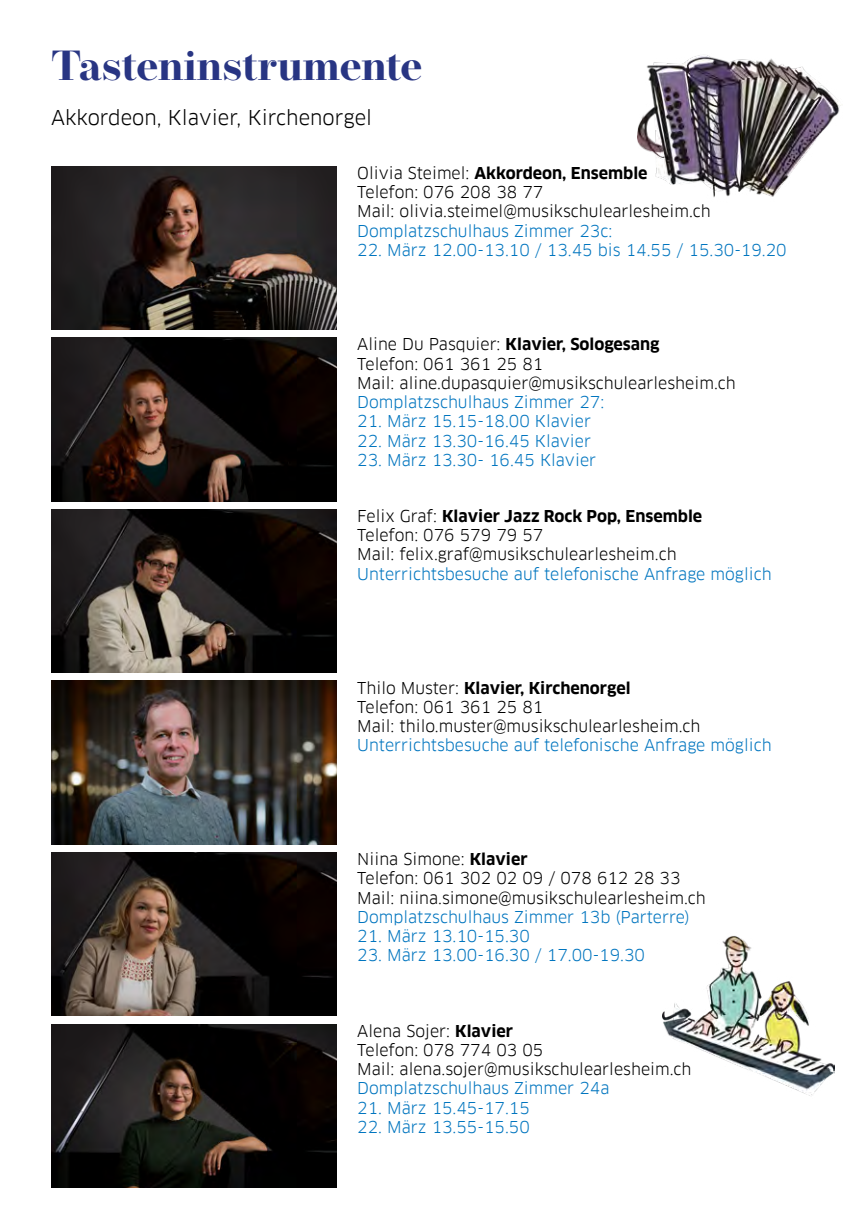
<style>
.page{position:relative;width:862px;height:1214px;background:#fff}
.page>*{position:absolute;margin:0;border:0;box-sizing:border-box;transform-origin:0 0}
.t1{font:700 42px "Operetta 12";color:#283583}
.t2{font:20px "Clan Pro";color:#000}
.t3{font:16px/19.2px "Clan Pro";color:#000}
.t4{font:16px "Clan Pro";color:#0075bf}
.s1{font-weight:700}
</style>
<div class="page">
<img style="left:662px;top:935px;width:172px;height:161px">
<img style="left:51px;top:338px;width:286px;height:163px">
<img style="left:51px;top:509px;width:286px;height:163px">
<img style="left:51px;top:681px;width:286px;height:163px">
<img style="left:51px;top:852px;width:286px;height:163px">
<img style="left:51px;top:1024px;width:286px;height:163px">
<img style="left:51px;top:166px;width:286px;height:163px">
<img style="left:637px;top:55px;width:204px;height:142px">
<h1 class="t1" style="left:51px;top:41px;width:373px">Tasteninstrumente</h1>
<p class="t2" style="left:51px;top:105px;width:322px">Akkordeon, Klavier, Kirchenorgel</p>
<p class="t3" style="left:357px;top:163px;width:355px">Olivia Steimel: <span class="s1">Akkordeon, Ensemble<br></span>Telefon: 076 208 38 77<br>Mail: olivia.steimel@musikschulearlesheim.ch</p>
<p class="t4" style="left:357px;top:221px;width:256px">Domplatzschulhaus Zimmer 23c:</p>
<p class="t4" style="left:357px;top:240px;width:431px">22. März 12.00-13.10 / 13.45 bis 14.55 / 15.30-19.20</p>
<p class="t3" style="left:357px;top:335px;width:380px">Aline Du Pasquier: <span class="s1">Klavier, Sologesang<br></span>Telefon: 061 361 25 81<br>Mail: aline.dupasquier@musikschulearlesheim.ch</p>
<p class="t4" style="left:357px;top:392px;width:248px">Domplatzschulhaus Zimmer 27:</p>
<p class="t4" style="left:357px;top:412px;width:235px">21. März 15.15-18.00 Klavier</p>
<p class="t4" style="left:357px;top:431px;width:235px">22. März 13.30-16.45 Klavier</p>
<p class="t4" style="left:357px;top:450px;width:240px">23. März 13.30- 16.45 Klavier</p>
<p class="t3" style="left:357px;top:506px;width:346px">Felix Graf: <span class="s1">Klavier Jazz Rock Pop, Ensemble<br></span>Telefon: 076 579 79 57<br>Mail: felix.graf@musikschulearlesheim.ch</p>
<p class="t4" style="left:357px;top:564px;width:416px">Unterrichtsbesuche auf telefonische Anfrage möglich</p>
<p class="t3" style="left:357px;top:678px;width:345px">Thilo Muster: <span class="s1">Klavier, Kirchenorgel<br></span>Telefon: 061 361 25 81<br>Mail: thilo.muster@musikschulearlesheim.ch</p>
<p class="t4" style="left:357px;top:735px;width:416px">Unterrichtsbesuche auf telefonische Anfrage möglich</p>
<p class="t3" style="left:357px;top:849px;width:350px">Niina Simone: <span class="s1">Klavier<br></span>Telefon: 061 302 02 09 / 078 612 28 33<br>Mail: niina.simone@musikschulearlesheim.ch</p>
<p class="t4" style="left:357px;top:907px;width:334px">Domplatzschulhaus Zimmer 13b (Parterre)</p>
<p class="t4" style="left:357px;top:926px;width:174px">21. März 13.10-15.30</p>
<p class="t4" style="left:357px;top:945px;width:289px">23. März 13.00-16.30 / 17.00-19.30</p>
<p class="t3" style="left:357px;top:1021px;width:336px">Alena Sojer: <span class="s1">Klavier<br></span>Telefon: 078 774 03 05<br>Mail: alena.sojer@musikschulearlesheim.ch</p>
<p class="t4" style="left:357px;top:1078px;width:254px">Domplatzschulhaus Zimmer 24a</p>
<p class="t4" style="left:357px;top:1097px;width:174px">21. März 15.45-17.15</p>
<p class="t4" style="left:357px;top:1117px;width:174px">22. März 13.55-15.50</p>
</div>
